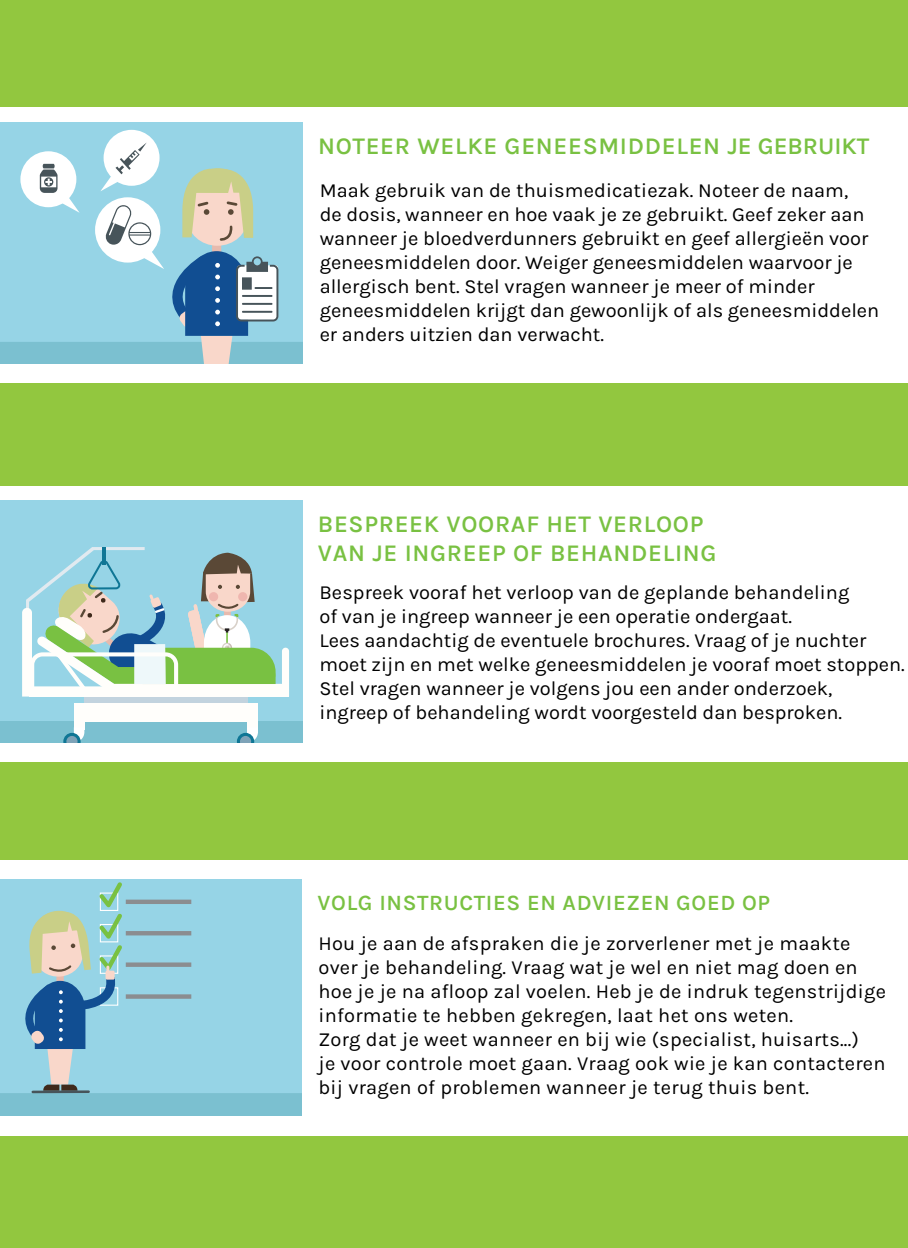
<style>
.page{position:relative;width:908px;height:1248px;background:#fff}
.page>*{position:absolute;margin:0;border:0;box-sizing:border-box;transform-origin:0 0}
.t1{font:600 24px/28.8px "Karla";letter-spacing:.03em;color:#79c142}
.t2{font:600 22px "Karla";letter-spacing:.03em;color:#79c142}
.t3{font:20px/24px "Karla";color:#000}
</style>
<div class="page">
<div style="left:0;top:0;width:907px;height:1247px;background:#92c73f"></div>
<div style="left:0;top:486px;width:907px;height:275px;background:#fff"></div>
<div style="left:0;top:860px;width:907px;height:275px;background:#fff"></div>
<div style="left:0;top:107px;width:907px;height:275px;background:#fff"></div>
<div style="left:0;top:122px;width:302px;height:20px;background:#96d4e6"></div>
<div style="left:103px;top:130px;width:56px;height:56px;background:#fff;border-radius:50%"></div>
<svg style="left:0;top:142px;width:302px;height:221px;background:#9ccbd9"></svg>
<div style="left:0;top:500px;width:302px;height:47px;background:#96d4e6"></div>
<svg style="left:0;top:547px;width:302px;height:195px"></svg>
<svg style="left:0;top:879px;width:301px;height:235px;background:#91c9d9"></svg>
<p class="t1" style="left:318px;top:131px;width:552px">NOTEER WELKE GENEESMIDDELEN JE GEBRUIKT</p>
<p class="t3" style="left:319px;top:178px;width:561px">Maak gebruik van de thuismedicatiezak. Noteer de naam,<br>de dosis, wanneer en hoe vaak je ze gebruikt. Geef zeker aan wanneer je bloedverdunners gebruikt en geef allergieën voor geneesmiddelen door. Weiger geneesmiddelen waarvoor je allergisch bent. Stel vragen wanneer je meer of minder geneesmiddelen krijgt dan gewoonlijk of als geneesmiddelen er anders uitzien dan verwacht.</p>
<p class="t1" style="left:318px;top:508px;width:400px">BESPREEK VOORAF HET VERLOOP<br>VAN JE INGREEP OF BEHANDELING</p>
<p class="t3" style="left:319px;top:579px;width:586px">Bespreek vooraf het verloop van de geplande behandeling<br>of van je ingreep wanneer je een operatie ondergaat.<br>Lees aandachtig de eventuele brochures. Vraag of je nuchter moet zijn en met welke geneesmiddelen je vooraf moet stoppen.<br>Stel vragen wanneer je volgens jou een ander onderzoek, ingreep of behandeling wordt voorgesteld dan besproken.</p>
<p class="t2" style="left:317px;top:888px;width:454px">VOLG INSTRUCTIES EN ADVIEZEN GOED OP</p>
<p class="t3" style="left:318px;top:930px;width:569px">Hou je aan de afspraken die je zorverlener met je maakte over je behandeling. Vraag wat je wel en niet mag doen en hoe je je na afloop zal voelen. Heb je de indruk tegenstrijdige informatie te hebben gekregen, laat het ons weten.<br>Zorg dat je weet wanneer en bij wie (specialist, huisarts...)<br>je voor controle moet gaan. Vraag ook wie je kan contacteren bij vragen of problemen wanneer je terug thuis bent.</p>
</div>
